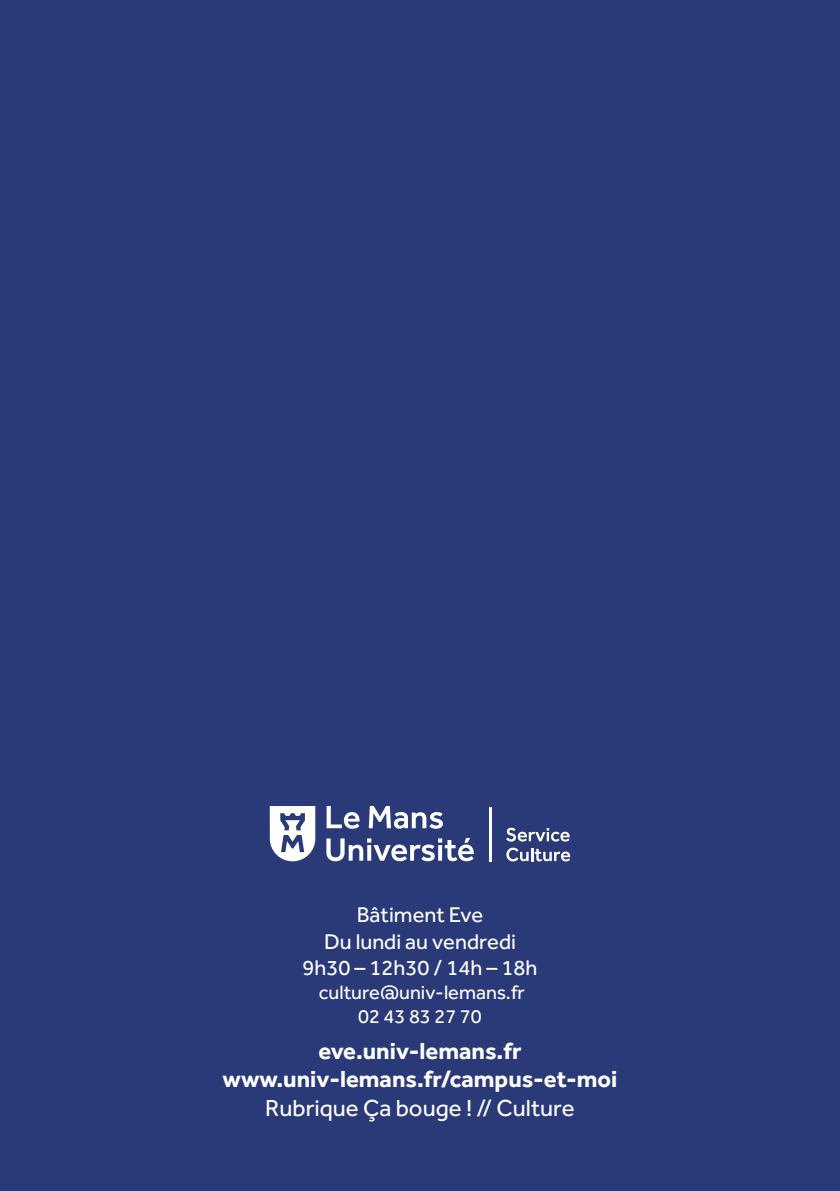
<style>
.page{position:relative;width:840px;height:1191px;background:#fff}
.page>*{position:absolute;margin:0;border:0;box-sizing:border-box;transform-origin:0 0}
.t1{font:700 24px/28.8px "Effra";color:#fff;text-align:center}
.t2{font:24px "Effra";color:#fff}
.t3{font:22px/26.4px "Effra";color:#fff;text-align:center}
.t4{font:20px/24px "Effra";color:#fff;text-align:center}
</style>
<div class="page">
<div style="left:0;top:0;width:839px;height:1191px;background:#2a3978"></div>
<hr style="left:488px;top:806px;width:3px;height:55px;background:#fff">
<svg style="left:326px;top:806px;width:33px;height:22px"></svg>
<svg style="left:368px;top:806px;width:74px;height:22px"></svg>
<svg style="left:326px;top:838px;width:147px;height:23px"></svg>
<svg style="left:269px;top:806px;width:46px;height:55px"></svg>
<svg style="left:506px;top:827px;width:63px;height:14px"></svg>
<svg style="left:506px;top:847px;width:64px;height:14px"></svg>
<p class="t3" style="left:302px;top:901px;width:236px">Bâtiment Eve<br>Du lundi au vendredi<br>9h30 – 12h30 / 14h – 18h</p>
<p class="t4" style="left:318px;top:980px;width:207px">culture@univ-lemans.fr<br>02 43 83 27 70</p>
<p class="t1" style="left:222px;top:1035px;width:396px">eve.univ-lemans.fr www.univ-lemans.fr/campus-et-moi</p>
<p class="t2" style="left:265px;top:1094px;width:311px">Rubrique Ça bouge ! // Culture</p>
</div>
